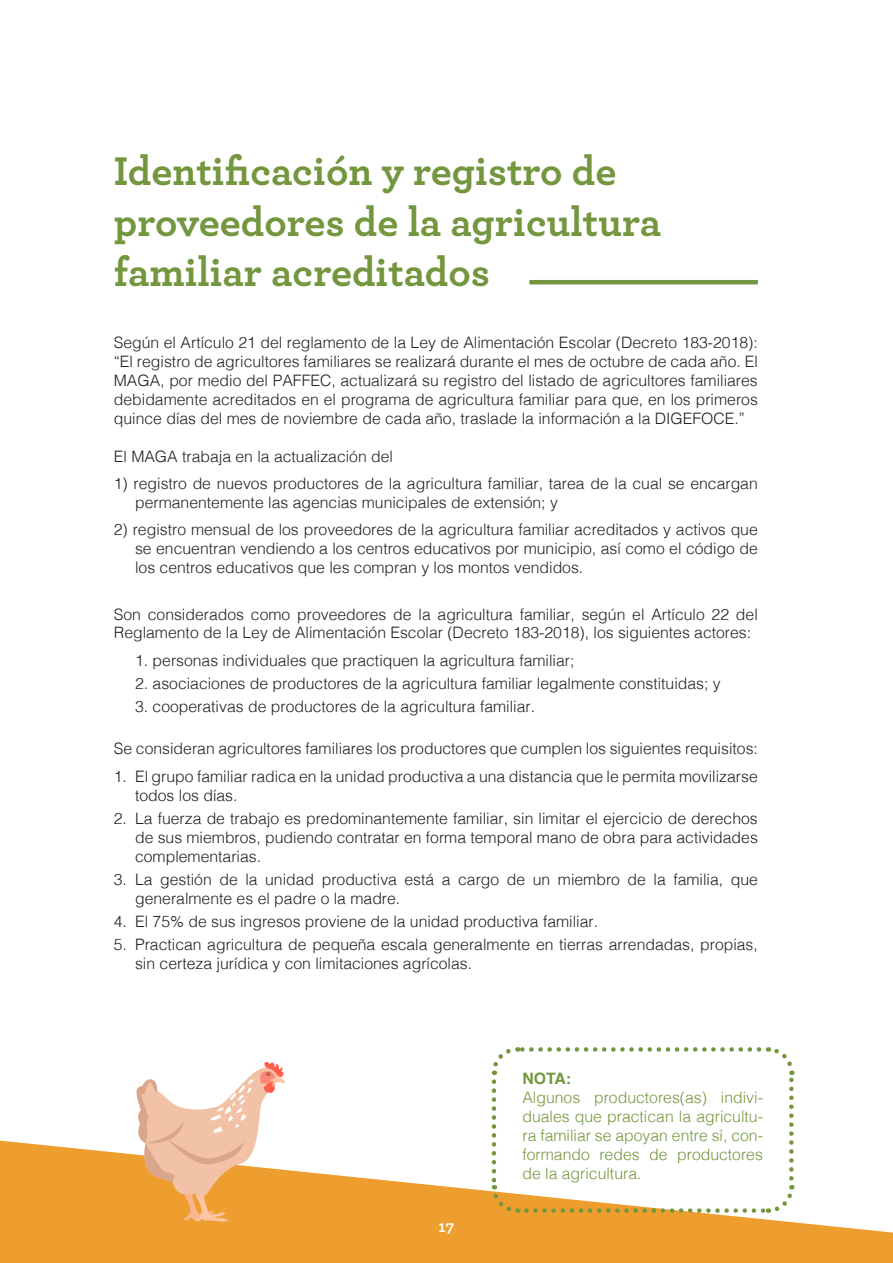
<style>
.page{position:relative;width:893px;height:1263px;background:#fff}
.page>*{position:absolute;margin:0;border:0;box-sizing:border-box;transform-origin:0 0}
.t1{font:700 42px/50.4px "Archer";color:#73963e}
.t2{font:700 16.5px "Archer";color:#fff}
.t3{font:300 15.75px/18.9px "Helvetica";color:#231f20}
.t4{font:300 15.75px/18.9px "Helvetica";color:#73963e;text-align:justify}
.t5{font:700 15.75px "Helvetica";color:#73963e}
</style>
<div class="page">
<hr style="left:529px;top:280px;width:229px;height:4px;background:#73963e">
<svg style="left:0;top:1140px;width:893px;height:123px;fill:#ee9e2f"></svg>
<svg style="left:490px;top:1081px;width:28px;height:134px"></svg>
<svg style="left:526px;top:1185px;width:270px;height:30px"></svg>
<svg style="left:767px;top:1047px;width:28px;height:131px"></svg>
<svg style="left:491px;top:1047px;width:268px;height:28px"></svg>
<svg style="left:134px;top:1062px;width:151px;height:160px"></svg>
<p class="t1" style="left:114px;top:143px;width:549px">Identificación y registro de proveedores de la agricultura familiar acreditados</p>
<p class="t3" style="left:114px;top:332px;width:645px;text-align:justify">Según el Artículo 21 del reglamento de la Ley de Alimentación Escolar (Decreto 183-2018): “El registro de agricultores familiares se realizará durante el mes de octubre de cada año. El MAGA, por medio del PAFFEC, actualizará su registro del listado de agricultores familiares debidamente acreditados en el programa de agricultura familiar para que, en los primeros quince días del mes de noviembre de cada año, traslade la información a la DIGEFOCE.”</p>
<p class="t3" style="left:114px;top:446px;width:281px">El MAGA trabaja en la actualización del</p>
<p class="t3" style="left:135px;top:473px;width:624px;text-indent:-21px">1) registro de nuevos productores de la agricultura familiar, tarea de la cual se encargan permanentemente las agencias municipales de extensión; y</p>
<p class="t3" style="left:135px;top:519px;width:624px;text-align:justify;text-indent:-21px">2) registro mensual de los proveedores de la agricultura familiar acreditados y activos que se encuentran vendiendo a los centros educativos por municipio, así como el código de los centros educativos que les compran y los montos vendidos.</p>
<p class="t3" style="left:114px;top:603px;width:645px">Son considerados como proveedores de la agricultura familiar, según el Artículo 22 del<br>Reglamento de la Ley de Alimentación Escolar (Decreto 183-2018), los siguientes actores:</p>
<p class="t3" style="left:135px;top:650px;width:441px">1. personas individuales que practiquen la agricultura familiar;</p>
<p class="t3" style="left:135px;top:673px;width:587px">2. asociaciones de productores de la agricultura familiar legalmente constituidas; y</p>
<p class="t3" style="left:135px;top:696px;width:402px">3. cooperativas de productores de la agricultura familiar.</p>
<p class="t3" style="left:114px;top:738px;width:646px">Se consideran agricultores familiares los productores que cumplen los siguientes requisitos:</p>
<p class="t3" style="left:135px;top:765px;width:624px;text-indent:-21px">1. El grupo familiar radica en la unidad productiva a una distancia que le permita movilizarse todos los días.</p>
<p class="t3" style="left:135px;top:807px;width:624px;text-align:justify;text-indent:-21px">2. La fuerza de trabajo es predominantemente familiar, sin limitar el ejercicio de derechos de sus miembros, pudiendo contratar en forma temporal mano de obra para actividades complementarias.</p>
<p class="t3" style="left:135px;top:868px;width:624px;text-indent:-21px">3. La gestión de la unidad productiva está a cargo de un miembro de la familia, que generalmente es el padre o la madre.</p>
<p class="t3" style="left:114px;top:910px;width:486px">4. El 75% de sus ingresos proviene de la unidad productiva familiar.</p>
<p class="t3" style="left:135px;top:934px;width:624px;text-indent:-21px">5. Practican agricultura de pequeña escala generalmente en tierras arrendadas, propias, sin certeza jurídica y con limitaciones agrícolas.</p>
<p class="t2" style="left:438px;top:1213px;width:17px">17</p>
<p class="t5" style="left:522px;top:1066px;width:50px">NOTA:</p>
<p class="t4" style="left:522px;top:1087px;width:242px">Algunos productores(as) indivi&shy;duales que practican la agricultu&shy;ra familiar se apoyan entre sí, con&shy;formando redes de productores de la agricultura.</p>
</div>
